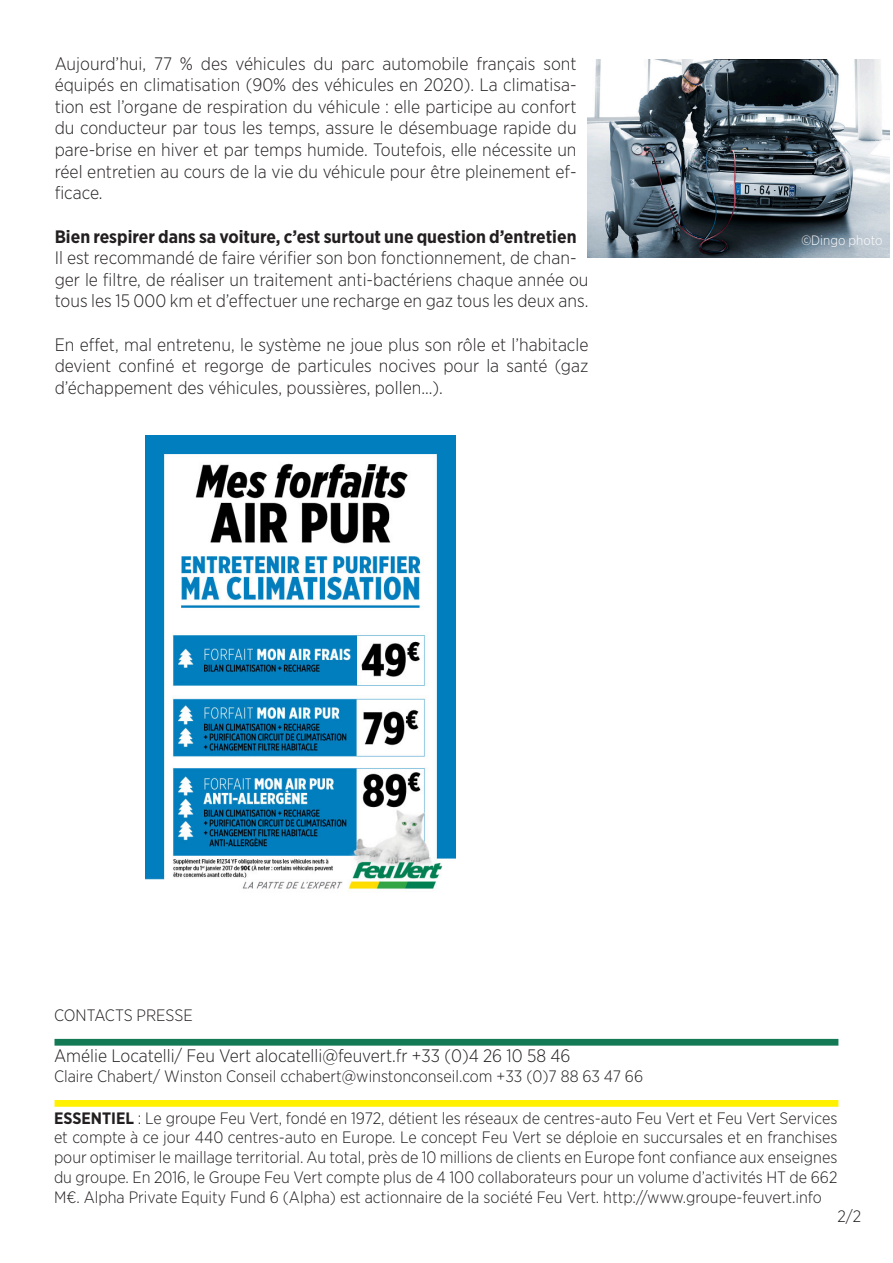
<style>
.page{position:relative;width:893px;height:1263px;background:#fff}
.page>*{position:absolute;margin:0;border:0;box-sizing:border-box;transform-origin:0 0}
.corps_article{font:300 18px/21.6px "Gotham Narrow";color:#231f20;text-align:justify}
.corps_article-2{font:700 18px "Gotham Narrow";color:#231f20}
.t1{font:300 16.5px/19.8px "Gotham Narrow";color:#231f20;text-align:justify}
.corps_article-3{font:300 13.5px "Gotham Narrow";color:#fff}
.s1{font-weight:700}
</style>
<div class="page">
<div style="left:55px;top:1039px;width:783px;height:7px;background:#147a55"></div>
<div style="left:55px;top:1100px;width:783px;height:7px;background:#fff101"></div>
<img style="left:146px;top:435px;width:309px;height:456px">
<img style="left:587px;top:59px;width:302px;height:199px">
<p class="corps_article" style="left:55px;top:52px;width:523px">Aujourd’hui, 77 % des véhicules du parc automobile français sont équipés en climatisation (90% des véhicules en 2020). La climatisa&shy;tion est l’organe de respiration du véhicule : elle participe au confort du conducteur par tous les temps, assure le désembuage rapide du pare-brise en hiver et par temps humide. Toutefois, elle nécessite un réel entretien au cours de la vie du véhicule pour être pleinement ef&shy;ficace.</p>
<p class="corps_article-2" style="left:55px;top:225px;width:523px">Bien respirer dans sa voiture, c’est surtout une question d’entretien</p>
<p class="corps_article" style="left:55px;top:247px;width:535px;text-align:left">Il est recommandé de faire vérifier son bon fonctionnement, de chan&shy;ger le filtre, de réaliser un traitement anti-bactériens chaque année ou tous les 15 000 km et d’effectuer une recharge en gaz tous les deux ans.</p>
<p class="corps_article" style="left:55px;top:333px;width:535px">En effet, mal entretenu, le système ne joue plus son rôle et l’habitacle devient confiné et regorge de particules nocives pour la santé (gaz d’échappement des véhicules, poussières, pollen...).</p>
<p class="corps_article-3" style="left:801px;top:231px;width:83px">©Dingo photo</p>
<p class="t1" style="left:54px;top:1005px;width:140px">CONTACTS PRESSE</p>
<p class="corps_article" style="left:54px;top:1045px;width:518px">Amélie Locatelli/ Feu Vert alocatelli@feuvert.fr +33 (0)4 26 10 58 46</p>
<p class="t1" style="left:54px;top:1066px;width:591px">Claire Chabert/ Winston Conseil cchabert@winstonconseil.com +33 (0)7 88 63 47 66</p>
<p class="t1" style="left:54px;top:1107px;width:785px"><span class="s1">ESSENTIEL</span> : Le groupe Feu Vert, fondé en 1972, détient les réseaux de centres-auto Feu Vert et Feu Vert Services et compte à ce jour 440 centres-auto en Europe. Le concept Feu Vert se déploie en succursales et en franchises pour optimiser le maillage territorial. Au total, près de 10 millions de clients en Europe font confiance aux enseignes du groupe. En 2016, le Groupe Feu Vert compte plus de 4 100 collaborateurs pour un volume d’activités HT de 662<br>M€. Alpha Private Equity Fund 6 (Alpha) est actionnaire de la société Feu Vert. http://www.groupe-feuvert.info</p>
<p class="t1" style="left:837px;top:1206px;width:25px">2/2</p>
</div>
